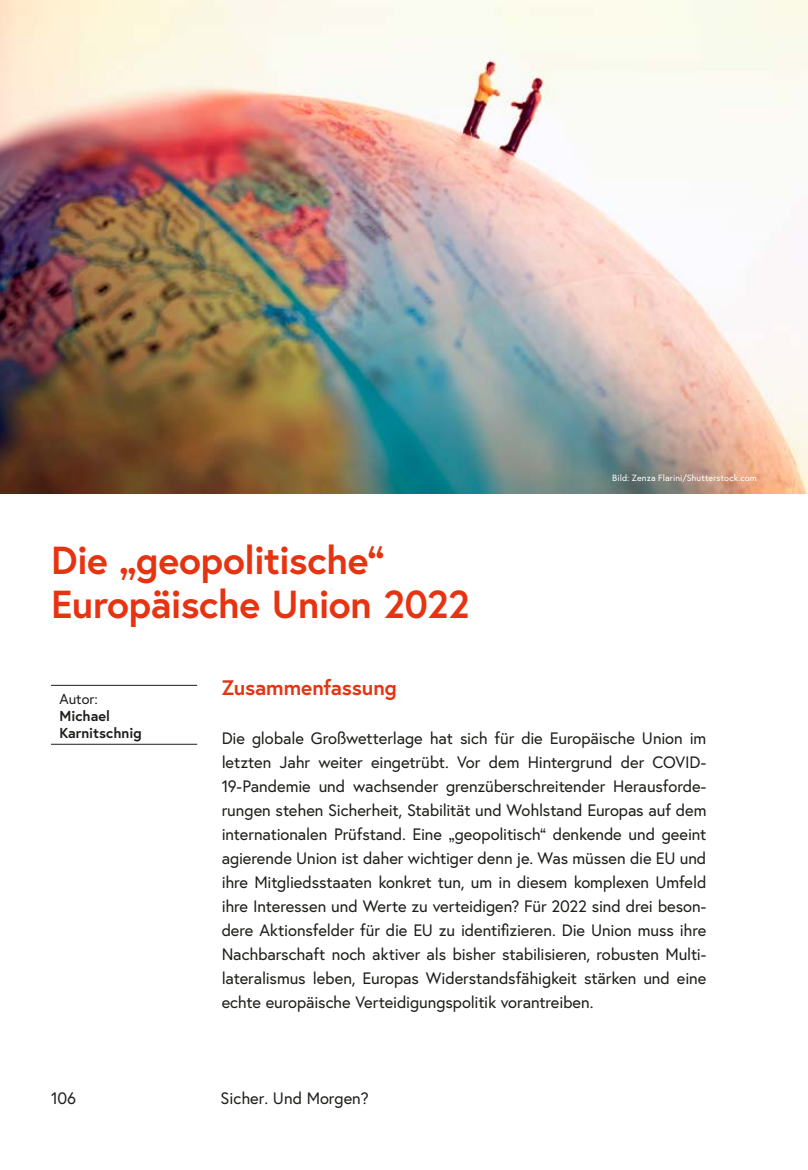
<style>
.page{position:relative;width:808px;height:1170px;background:#fff}
.page>*{position:absolute;margin:0;border:0;box-sizing:border-box;transform-origin:0 0}
.t1{font:700 39px/43.5px "Europa Austria";letter-spacing:-.015em;color:#e63312}
.t2{font:700 21px "Europa Austria";letter-spacing:-.01em;color:#e63312}
.p_ohne_Einzug{font:16.5px/24px "Europa Austria";letter-spacing:-.005em;color:#1d1d1b;text-align:justify}
.t3{font:700 14.4px/17.2px "Europa Austria";color:#1d1d1b}
.t4{font:14.4px "Europa Austria";color:#1d1d1b}
.t5{font:9px "Europa Austria";letter-spacing:.015em;color:#fff}
</style>
<div class="page">
<img style="left:0;top:0;width:808px;height:493px">
<hr style="left:51px;top:685px;width:146px;height:1px;background:#1d1d1b">
<hr style="left:51px;top:743px;width:146px;height:1px;background:#1d1d1b">
<p class="t1" style="left:51px;top:537px;width:420px">Die „geopolitische“<br>Europäische Union 2022</p>
<p class="t5" style="left:612px;top:472px;width:146px">Bild: Zenza Flarini/Shutterstock.com</p>
<p class="t4" style="left:60px;top:689px;width:40px">Autor:</p>
<p class="t3" style="left:60px;top:706px;width:84px">Michael<br>Karnitschnig</p>
<p class="t2" style="left:222px;top:673px;width:177px">Zusammenfassung</p>
<p class="p_ohne_Einzug" style="left:222px;top:725px;width:486px">Die globale Großwetterlage hat sich für die Europäische Union im letzten Jahr weiter eingetrübt. Vor dem Hintergrund der COVID-19-Pandemie und wachsender grenzüberschreitender Herausforde&shy;rungen stehen Sicherheit, Stabilität und Wohlstand Europas auf dem internationalen Prüfstand. Eine „geopolitisch“ denkende und geeint agierende Union ist daher wichtiger denn je. Was müssen die EU und ihre Mitgliedsstaaten konkret tun, um in diesem komplexen Umfeld ihre Interessen und Werte zu verteidigen? Für 2022 sind drei beson&shy;dere Aktionsfelder für die EU zu identifizieren. Die Union muss ihre Nachbarschaft noch aktiver als bisher stabilisieren, robusten Multi&shy;lateralismus leben, Europas Widerstandsfähigkeit stärken und eine echte europäische Verteidigungspolitik vorantreiben.</p>
<p class="p_ohne_Einzug" style="left:51px;top:1085px;width:27px">106</p>
<p class="p_ohne_Einzug" style="left:221px;top:1085px;width:150px">Sicher. Und Morgen?</p>
</div>
